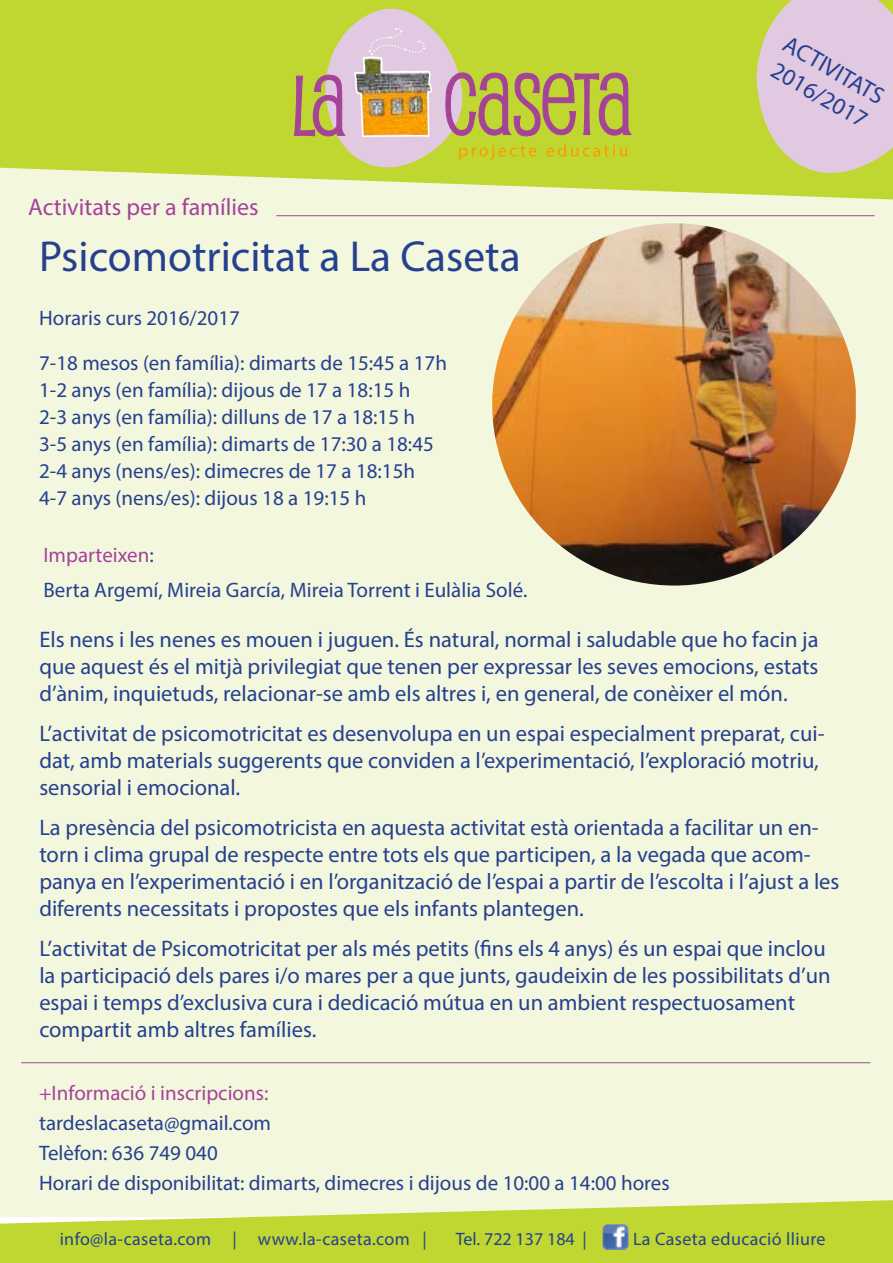
<style>
.page{position:relative;width:893px;height:1263px;background:#fff}
.page>*{position:absolute;margin:0;border:0;box-sizing:border-box;transform-origin:0 0}
.t1{font:43.5px "Myriad Pro";color:#25408f}
.t2{font:24px "Myriad Pro";color:#a54399}
.t3{font:24px/28.8px "Myriad Pro";color:#25408f}
.t4{font:22.5px/27px "Myriad Pro";color:#25408f}
.t5{font:21px/27px "Myriad Pro";color:#25408f}
.t6{font:21px "Myriad Pro";color:#a54399}
.t7{font:18px "Myriad Pro";letter-spacing:.02em;color:#25408f}
.t8{font:18px "Myriad Pro";color:#25408f}
.s1{color:#a54399}
</style>
<div class="page">
<div style="left:0;top:0;width:893px;height:1216px;background:#f3f7de"></div>
<img style="left:493px;top:223px;width:363px;height:362px">
<svg style="left:0;top:1200px;width:893px;height:63px;fill:#bfd730"></svg>
<svg style="left:0;top:0;width:695px;height:193px"></svg>
<svg style="left:492px;top:71px;width:141px;height:355px"></svg>
<svg style="left:293px;top:0;width:338px;height:221px"></svg>
<hr style="left:276px;top:215px;width:598px;height:1px;background:#a54399">
<svg style="left:695px;top:0;width:198px;height:200px"></svg>
<hr style="left:21px;top:1062px;width:849px;height:1px;background:#a54399">
<img style="left:603px;top:1224px;width:25px;height:26px">
<p class="t2" style="left:28px;top:192px;width:232px">Activitats per a famílies</p>
<p class="t3" style="left:793px;top:29px;width:114px;rotate:30deg">ACTIVITATS<br>2016/2017</p>
<h1 class="t1" style="left:39px;top:230px;width:483px">Psicomotricitat a La Caseta</h1>
<p class="t5" style="left:39px;top:295px;width:409px;line-height:45px">Horaris curs 2016/2017<br>7-18 mesos (en família): dimarts de 15:45 a 17h</p>
<p class="t5" style="left:39px;top:376px;width:396px">1-2 anys (en família): dijous de 17 a 18:15 h 2-3 anys (en família): dilluns de 17 a 18:15 h 3-5 anys (en família): dimarts de 17:30 a 18:45<br>2-4 anys (nens/es): dimecres de 17 a 18:15h 4-7 anys (nens/es): dijous 18 a 19:15 h</p>
<p class="t5" style="left:43px;top:538px;width:485px;line-height:35px"><span class="s1">Imparteixen</span>:<br>Berta Argemí, Mireia García, Mireia Torrent i Eulàlia Solé.</p>
<p class="t4" style="left:39px;top:626px;width:781px;text-align:justify">Els nens i les nenes es mouen i juguen. És natural, normal i saludable que ho facin ja que aquest és el mitjà privilegiat que tenen per expressar les seves emocions, estats d’ànim, inquietuds, relacionar-se amb els altres i, en general, de conèixer el món.</p>
<p class="t4" style="left:39px;top:720px;width:787px">L’activitat de psicomotricitat es desenvolupa en un espai especialment preparat, cui&shy;dat, amb materials suggerents que conviden a l’experimentació, l’exploració motriu, sensorial i emocional.</p>
<p class="t4" style="left:39px;top:813px;width:802px">La presència del psicomotricista en aquesta activitat està orientada a facilitar un en&shy;torn i clima grupal de respecte entre tots els que participen, a la vegada que acom&shy;panya en l’experimentació i en l’organització de l’espai a partir de l’escolta i l’ajust a les diferents necessitats i propostes que els infants plantegen.</p>
<p class="t4" style="left:39px;top:934px;width:793px">L’activitat de Psicomotricitat per als més petits (fins els 4 anys) és un espai que inclou la participació dels pares i/o mares per a que junts, gaudeixin de les possibilitats d’un espai i temps d’exclusiva cura i dedicació mútua en un ambient respectuosament compartit amb altres famílies.</p>
<p class="t6" style="left:39px;top:1080px;width:231px">+Informació i inscripcions:</p>
<p class="t5" style="left:39px;top:1108px;width:632px;line-height:30px">tardeslacaseta@gmail.com<br>Telèfon: 636 749 040<br>Horari de disponibilitat: dimarts, dimecres i dijous de 10:00 a 14:00 hores</p>
<p class="t7" style="left:60px;top:1228px;width:369px">info@la-caseta.com | www.la-caseta.com |</p>
<p class="t8" style="left:456px;top:1228px;width:132px">Tel. 722 137 184 |</p>
<p class="t7" style="left:633px;top:1228px;width:194px">La Caseta educació lliure</p>
</div>
